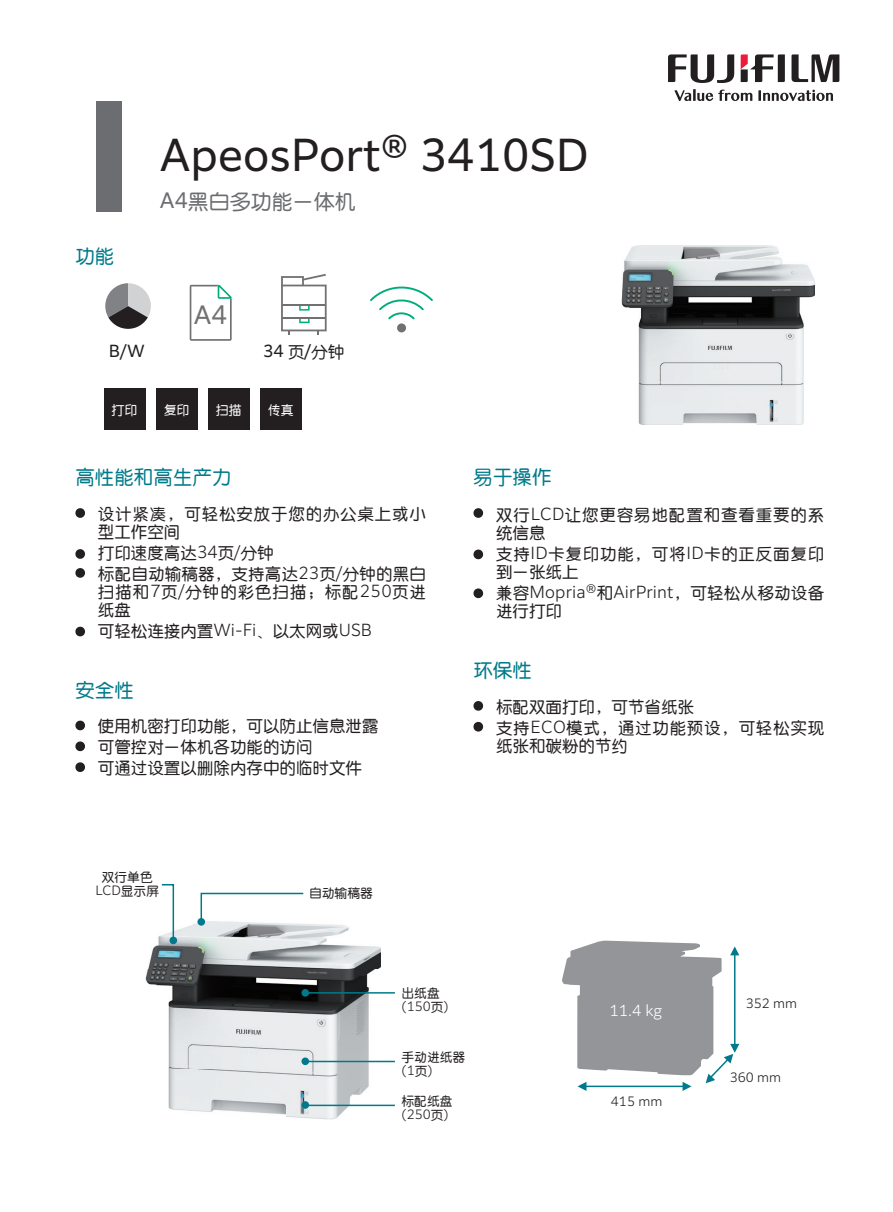
<style>
.page{position:relative;width:893px;height:1212px;background:#fff}
.page>*{position:absolute;margin:0;border:0;box-sizing:border-box;transform-origin:0 0}
.t1{font:43.5px "Clarimo UDPE";color:#231f20}
.t2{font:25.05px "Clarimo UDPE";color:#727172}
.t3{font:21px "H Ye 3 gs G Bpc EUC H";color:#6c6d70}
.t4{font:19.5px "H Ye 3 gs G Bpc EUC H";color:#007a8a}
.t5{font:16.5px/21px "H Ye 3 gs G Bpc EUC H";color:#231f20}
.t6{font:16.5px/18px "H Ye 3 gs G Bpc EUC H";letter-spacing:.045em;color:#231f20}
.t7{font:16.5px/18px "H Ye 3 gs G Bpc EUC H";letter-spacing:.05em;color:#231f20}
.t8{font:300 16.5px "Clarimo UDPE";letter-spacing:.01em;color:#231f20}
.t9{font:16.5px/18px "H Ye 3 gs G Bpc EUC H";letter-spacing:.055em;color:#231f20}
.t10{font:16.5px "Clarimo UDPE";color:#231f20}
.t11{font:300 15px "Clarimo UDPE";color:#fff}
.t12{font:12.9px "H Ye 3 gs G Bpc EUC H";color:#fff}
.t13{font:300 12.75px "Clarimo UDPE";color:#231f20}
.t14{font:12.75px "H Ye 3 gs G Bpc EUC H";color:#231f20}
.s1{font-family:"Clarimo UDPE"}
.s2{font-family:"H Ye 3 gs G Bpc EUC H"}
.s3{font-family:"Clarimo UDPE";font-weight:300}
.s4{font-family:"H Ye 3 gs G Bpc EUC H";font-weight:400}
</style>
<div class="page">
<svg style="left:791px;top:54px;width:48px;height:28px"></svg>
<svg style="left:668px;top:54px;width:66px;height:29px"></svg>
<svg style="left:741px;top:54px;width:44px;height:28px"></svg>
<svg style="left:674px;top:89px;width:78px;height:12px"></svg>
<svg style="left:758px;top:90px;width:75px;height:11px"></svg>
<div style="left:97px;top:101px;width:25px;height:111px;background:#6c6d70"></div>
<svg style="left:75px;top:508px;width:10px;height:10px"></svg>
<svg style="left:75px;top:568px;width:10px;height:10px"></svg>
<svg style="left:75px;top:549px;width:10px;height:10px"></svg>
<svg style="left:75px;top:627px;width:10px;height:9px"></svg>
<svg style="left:75px;top:721px;width:10px;height:9px"></svg>
<svg style="left:75px;top:741px;width:10px;height:10px"></svg>
<svg style="left:75px;top:762px;width:10px;height:10px"></svg>
<svg style="left:473px;top:508px;width:10px;height:10px"></svg>
<svg style="left:473px;top:549px;width:10px;height:10px"></svg>
<svg style="left:473px;top:588px;width:10px;height:10px"></svg>
<svg style="left:473px;top:701px;width:10px;height:10px"></svg>
<svg style="left:473px;top:722px;width:10px;height:9px"></svg>
<svg style="left:190px;top:285px;width:42px;height:56px"></svg>
<div style="left:104px;top:389px;width:41px;height:41px;background:#231f20"></div>
<div style="left:156px;top:389px;width:41px;height:41px;background:#231f20"></div>
<div style="left:208px;top:389px;width:41px;height:41px;background:#231f20"></div>
<div style="left:260px;top:389px;width:41px;height:41px;background:#231f20"></div>
<div style="left:397px;top:323px;width:9px;height:9px;background:#727172;border-radius:50%"></div>
<svg style="left:370px;top:286px;width:63px;height:33px"></svg>
<svg style="left:105px;top:283px;width:46px;height:46px"></svg>
<svg style="left:562px;top:940px;width:177px;height:151px"></svg>
<img style="left:621px;top:245px;width:194px;height:180px">
<img style="left:146px;top:922px;width:235px;height:197px">
<svg style="left:160px;top:884px;width:15px;height:56px"></svg>
<svg style="left:200px;top:892px;width:104px;height:30px"></svg>
<hr style="left:305px;top:992px;width:90px;height:1px;background:#007a8a">
<hr style="left:305px;top:1061px;width:90px;height:1px;background:#007a8a">
<hr style="left:305px;top:1104px;width:90px;height:2px;background:#007a8a">
<div style="left:170px;top:936px;width:7px;height:8px;background:#007a8a;border-radius:50%"></div>
<div style="left:197px;top:918px;width:8px;height:8px;background:#007a8a;border-radius:50%"></div>
<div style="left:301px;top:989px;width:8px;height:8px;background:#007a8a;border-radius:50%"></div>
<div style="left:301px;top:1057px;width:8px;height:8px;background:#007a8a;border-radius:50%"></div>
<div style="left:301px;top:1101px;width:8px;height:8px;background:#007a8a;border-radius:50%"></div>
<svg style="left:281px;top:274px;width:46px;height:61px"></svg>
<p class="t4" style="left:75px;top:247px;width:40px">功能</p>
<h1 class="t1" style="left:160px;top:120px;width:430px">ApeosPort® 3410SD</h1>
<p class="t3" style="left:160px;top:191px;width:198px"><span class="s1">A4</span>黑白多功能一体机</p>
<p class="t10" style="left:109px;top:338px;width:37px">B/W</p>
<h2 class="t2" style="left:194px;top:295px;width:35px">A4</h2>
<p class="t10" style="left:263px;top:337px;width:83px">34 <span class="s2">页</span>/<span class="s2">分钟</span></p>
<p class="t12" style="left:112px;top:403px;width:27px">打印</p>
<p class="t12" style="left:164px;top:403px;width:27px">复印</p>
<p class="t12" style="left:216px;top:403px;width:27px">扫描</p>
<p class="t12" style="left:268px;top:403px;width:27px">传真</p>
<p class="t4" style="left:75px;top:468px;width:158px">高性能和高生产力</p>
<p class="t7" style="left:98px;top:505px;width:330px">设计紧凑，可轻松安放于您的办公桌上或小型工作空间</p>
<p class="t5" style="left:98px;top:542px;width:330px">打印速度高达<span class="s3">34</span>页<span class="s3">/</span>分钟<br>标配自动输稿器，支持高达<span class="s3">23</span>页<span class="s3">/</span>分钟的黑白</p>
<p class="t9" style="left:98px;top:583px;width:330px">扫描和<span class="s3">7</span>页<span class="s3">/</span>分钟的彩色扫描；标配<span class="s3">250</span>页进纸盘</p>
<p class="t5" style="left:98px;top:620px;width:275px">可轻松连接内置<span class="s3">Wi-Fi</span>、以太网或<span class="s3">USB</span></p>
<p class="t4" style="left:75px;top:680px;width:60px">安全性</p>
<p class="t5" style="left:98px;top:716px;width:282px">使用机密打印功能，可以防止信息泄露可管控对一体机各功能的访问<br>可通过设置以删除内存中的临时文件</p>
<p class="t4" style="left:473px;top:468px;width:79px">易于操作</p>
<p class="t7" style="left:496px;top:506px;width:330px">双行<span class="s3">LCD</span>让您更容易地配置和查看重要的系统信息</p>
<p class="t6" style="left:496px;top:545px;width:330px">支持<span class="s3">ID</span>卡复印功能，可将<span class="s3">ID</span>卡的正反面复印到一张纸上</p>
<p class="t8" style="left:496px;top:579px;width:330px"><span class="s4">兼容</span>Mopria®<span class="s4">和</span>AirPrint<span class="s4">，可轻松从移动设备</span></p>
<p class="t5" style="left:496px;top:600px;width:67px">进行打印</p>
<p class="t4" style="left:473px;top:661px;width:60px">环保性</p>
<p class="t6" style="left:496px;top:696px;width:330px;line-height:21px">标配双面打印，可节省纸张<br>支持<span class="s3">ECO</span>模式，通过功能预设，可轻松实现</p>
<p class="t5" style="left:496px;top:735px;width:133px">纸张和碳粉的节约</p>
<p class="t14" style="left:102px;top:871px;width:52px">双行单色</p>
<p class="t13" style="left:95px;top:880px;width:65px">LCD<span class="s4">显示屏</span></p>
<p class="t14" style="left:309px;top:887px;width:65px">自动输稿器</p>
<p class="t14" style="left:402px;top:986px;width:40px">出纸盘</p>
<p class="t13" style="left:402px;top:996px;width:49px">(150<span class="s4">页</span>)</p>
<p class="t14" style="left:402px;top:1051px;width:65px">手动进纸器</p>
<p class="t13" style="left:402px;top:1060px;width:33px">(1<span class="s4">页</span>)</p>
<p class="t14" style="left:402px;top:1095px;width:52px">标配纸盘</p>
<p class="t13" style="left:402px;top:1104px;width:49px">(250<span class="s4">页</span>)</p>
<p class="t11" style="left:609px;top:999px;width:54px">11.4 kg</p>
<p class="t13" style="left:611px;top:1091px;width:53px">415 mm</p>
<p class="t13" style="left:746px;top:993px;width:53px">352 mm</p>
<p class="t13" style="left:730px;top:1067px;width:53px">360 mm</p>
</div>
